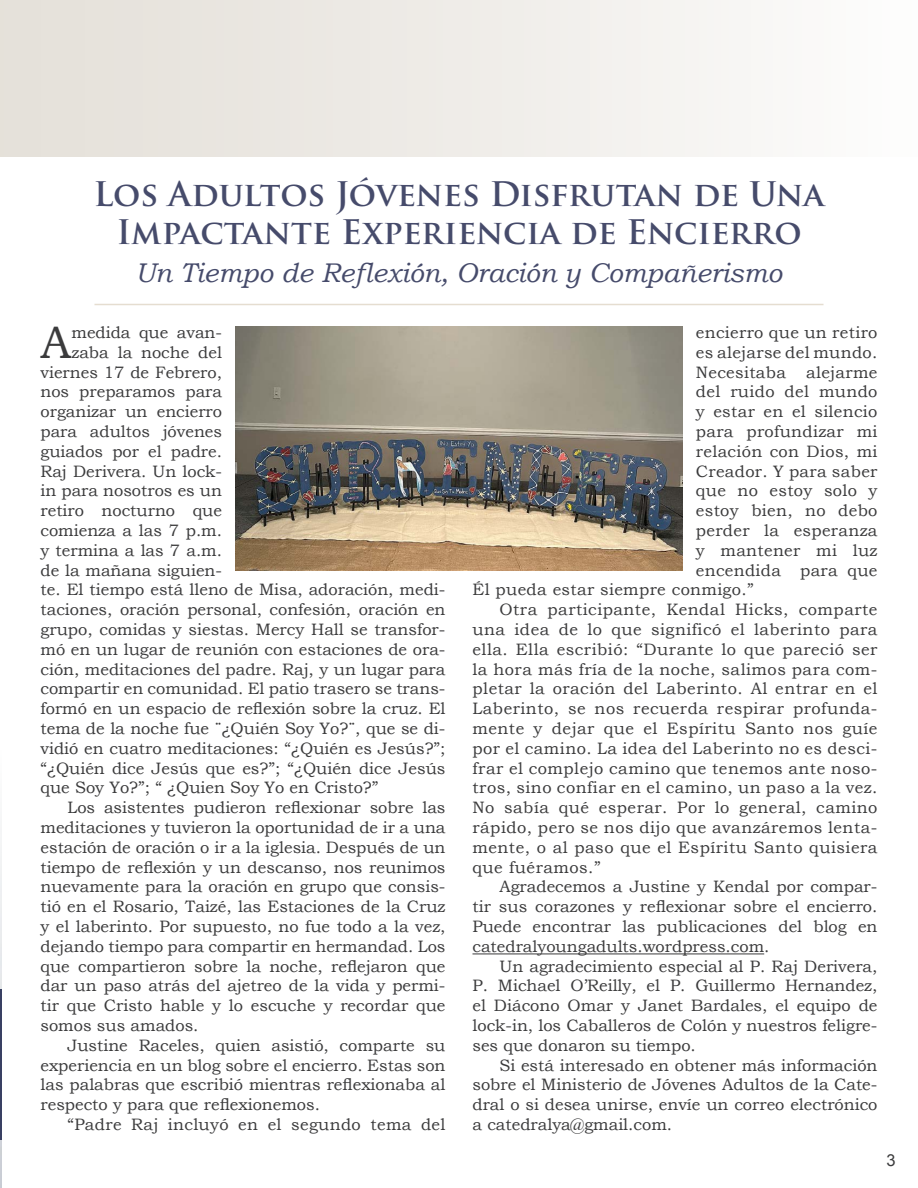
<style>
.page{position:relative;width:918px;height:1188px;background:#fff}
.page>*{position:absolute;margin:0;border:0;box-sizing:border-box;transform-origin:0 0}
.t1{font:45.6px "Bookman Old Style";color:#3b3b3c}
.t2{font:700 33px/37.5px "Trajan Pro";color:#464b6b;text-align:center}
.t3{font:italic 27px "Bookman Old Style";color:#464b6b}
.t4{font:16.5px "Bookman Old Style";color:#3b3b3c}
.t5{font:16.5px "Bookman Old Style";letter-spacing:.03em;color:#3b3b3c}
.t6{font:16.5px "Bookman Old Style";letter-spacing:.02em;color:#3b3b3c}
.t7{font:16.5px "Arial";color:#3b3b3c}
</style>
<div class="page">
<img style="left:0;top:829px;width:1px;height:359px">
<hr style="left:472px;top:953px;width:292px;height:1px;background:#3b3b3c">
<div style="left:0;top:0;width:918px;height:157px;background:linear-gradient(to right,#e3dfd7,#fcfcfb)"></div>
<hr style="left:94px;top:304px;width:730px;height:1px;background:#e5ddd0">
<hr style="left:0;top:989px;width:1px;height:151px;background:#394063">
<img style="left:236px;top:326px;width:446px;height:244px">
<h2 class="t2" style="left:94px;top:176px;width:732px">Los Adultos Jóvenes Disfrutan de Una<br>Impactante Experiencia de Encierro</h2>
<h3 class="t3" style="left:136px;top:255px;width:648px">Un Tiempo de Reflexión, Oración y Compañerismo</h3>
<h1 class="t1" style="left:40px;top:313px;width:32px">A</h1>
<p class="t4" style="left:71px;top:322px;width:152px">medida que avan-</p>
<p class="t4" style="left:71px;top:342px;width:152px">zaba la noche del</p>
<p class="t4" style="left:41px;top:361px;width:183px">viernes 17 de Febrero,</p>
<p class="t4" style="left:41px;top:381px;width:183px">nos preparamos para</p>
<p class="t4" style="left:41px;top:401px;width:183px">organizar un encierro</p>
<p class="t4" style="left:41px;top:421px;width:183px">para adultos jóvenes</p>
<p class="t4" style="left:41px;top:441px;width:183px">guiados por el padre.</p>
<p class="t4" style="left:41px;top:460px;width:183px">Raj Derivera. Un lock-</p>
<p class="t4" style="left:41px;top:480px;width:183px">in para nosotros es un</p>
<p class="t4" style="left:41px;top:500px;width:183px">retiro nocturno que</p>
<p class="t4" style="left:41px;top:520px;width:183px">comienza a las 7 p.m.</p>
<p class="t4" style="left:41px;top:540px;width:183px">y termina a las 7 a.m.</p>
<p class="t4" style="left:41px;top:559px;width:183px">de la mañana siguien-</p>
<p class="t4" style="left:41px;top:579px;width:407px">te. El tiempo está lleno de Misa, adoración, medi-</p>
<p class="t4" style="left:41px;top:599px;width:406px">taciones, oración personal, confesión, oración en</p>
<p class="t4" style="left:41px;top:619px;width:407px">grupo, comidas y siestas. Mercy Hall se transfor-</p>
<p class="t4" style="left:41px;top:639px;width:407px">mó en un lugar de reunión con estaciones de ora-</p>
<p class="t4" style="left:41px;top:658px;width:406px">ción, meditaciones del padre. Raj, y un lugar para</p>
<p class="t4" style="left:41px;top:678px;width:407px">compartir en comunidad. El patio trasero se trans-</p>
<p class="t4" style="left:41px;top:698px;width:406px">formó en un espacio de reflexión sobre la cruz. El</p>
<p class="t4" style="left:41px;top:718px;width:407px">tema de la noche fue ¨¿Quién Soy Yo?¨, que se di-</p>
<p class="t4" style="left:41px;top:738px;width:406px">vidió en cuatro meditaciones: “¿Quién es Jesús?”;</p>
<p class="t4" style="left:41px;top:757px;width:406px">“¿Quién dice Jesús que es?”; “¿Quién dice Jesús</p>
<p class="t4" style="left:41px;top:777px;width:339px">que Soy Yo?”; “ ¿Quien Soy Yo en Cristo?”</p>
<p class="t4" style="left:68px;top:797px;width:379px">Los asistentes pudieron reflexionar sobre las</p>
<p class="t4" style="left:41px;top:817px;width:407px">meditaciones y tuvieron la oportunidad de ir a una</p>
<p class="t4" style="left:41px;top:837px;width:407px">estación de oración o ir a la iglesia. Después de un</p>
<p class="t4" style="left:41px;top:856px;width:406px">tiempo de reflexión y un descanso, nos reunimos</p>
<p class="t4" style="left:41px;top:876px;width:407px">nuevamente para la oración en grupo que consis-</p>
<p class="t4" style="left:41px;top:896px;width:407px">tió en el Rosario, Taizé, las Estaciones de la Cruz</p>
<p class="t4" style="left:41px;top:916px;width:407px">y el laberinto. Por supuesto, no fue todo a la vez,</p>
<p class="t4" style="left:41px;top:936px;width:407px">dejando tiempo para compartir en hermandad. Los</p>
<p class="t4" style="left:41px;top:955px;width:406px">que compartieron sobre la noche, reflejaron que</p>
<p class="t4" style="left:41px;top:975px;width:407px">dar un paso atrás del ajetreo de la vida y permi-</p>
<p class="t4" style="left:41px;top:995px;width:407px">tir que Cristo hable y lo escuche y recordar que</p>
<p class="t4" style="left:41px;top:1015px;width:160px">somos sus amados.</p>
<p class="t4" style="left:68px;top:1035px;width:379px">Justine Raceles, quien asistió, comparte su</p>
<p class="t4" style="left:41px;top:1054px;width:407px">experiencia en un blog sobre el encierro. Estas son</p>
<p class="t4" style="left:41px;top:1074px;width:406px">las palabras que escribió mientras reflexionaba al</p>
<p class="t4" style="left:41px;top:1094px;width:281px">respecto y para que reflexionemos.</p>
<p class="t6" style="left:68px;top:1114px;width:379px">“Padre Raj incluyó en el segundo tema del</p>
<p class="t6" style="left:696px;top:322px;width:183px">encierro que un retiro</p>
<p class="t6" style="left:696px;top:342px;width:183px">es alejarse del mundo.</p>
<p class="t6" style="left:696px;top:361px;width:183px">Necesitaba alejarme</p>
<p class="t6" style="left:696px;top:381px;width:183px">del ruido del mundo</p>
<p class="t6" style="left:696px;top:401px;width:183px">y estar en el silencio</p>
<p class="t6" style="left:696px;top:421px;width:183px">para profundizar mi</p>
<p class="t6" style="left:696px;top:441px;width:183px">relación con Dios, mi</p>
<p class="t6" style="left:696px;top:460px;width:183px">Creador. Y para saber</p>
<p class="t6" style="left:696px;top:480px;width:183px">que no estoy solo y</p>
<p class="t6" style="left:696px;top:500px;width:183px">estoy bien, no debo</p>
<p class="t6" style="left:696px;top:520px;width:183px">perder la esperanza</p>
<p class="t6" style="left:696px;top:540px;width:183px">y mantener mi luz</p>
<p class="t6" style="left:696px;top:559px;width:183px">encendida para que</p>
<p class="t6" style="left:472px;top:579px;width:283px">Él pueda estar siempre conmigo.”</p>
<p class="t5" style="left:499px;top:599px;width:380px">Otra participante, Kendal Hicks, comparte</p>
<p class="t5" style="left:472px;top:619px;width:407px">una idea de lo que significó el laberinto para</p>
<p class="t5" style="left:472px;top:639px;width:407px">ella. Ella escribió: “Durante lo que pareció ser</p>
<p class="t5" style="left:472px;top:658px;width:406px">la hora más fría de la noche, salimos para com-</p>
<p class="t5" style="left:472px;top:678px;width:407px">pletar la oración del Laberinto. Al entrar en el</p>
<p class="t5" style="left:472px;top:698px;width:406px">Laberinto, se nos recuerda respirar profunda-</p>
<p class="t5" style="left:472px;top:718px;width:407px">mente y dejar que el Espíritu Santo nos guíe</p>
<p class="t5" style="left:472px;top:738px;width:407px">por el camino. La idea del Laberinto no es desci-</p>
<p class="t5" style="left:472px;top:757px;width:406px">frar el complejo camino que tenemos ante noso-</p>
<p class="t5" style="left:472px;top:777px;width:407px">tros, sino confiar en el camino, un paso a la vez.</p>
<p class="t5" style="left:472px;top:797px;width:406px">No sabía qué esperar. Por lo general, camino</p>
<p class="t5" style="left:472px;top:817px;width:406px">rápido, pero se nos dijo que avanzáremos lenta-</p>
<p class="t5" style="left:472px;top:837px;width:406px">mente, o al paso que el Espíritu Santo quisiera</p>
<p class="t5" style="left:472px;top:856px;width:130px">que fuéramos.”</p>
<p class="t4" style="left:499px;top:876px;width:379px">Agradecemos a Justine y Kendal por compar-</p>
<p class="t4" style="left:472px;top:896px;width:407px">tir sus corazones y reflexionar sobre el encierro.</p>
<p class="t4" style="left:472px;top:916px;width:407px">Puede encontrar las publicaciones del blog en</p>
<p class="t4" style="left:472px;top:936px;width:298px">catedralyoungadults.wordpress.com.</p>
<p class="t4" style="left:499px;top:955px;width:380px">Un agradecimiento especial al P. Raj Derivera,</p>
<p class="t4" style="left:472px;top:975px;width:407px">P. Michael O’Reilly, el P. Guillermo Hernandez,</p>
<p class="t4" style="left:472px;top:995px;width:406px">el Diácono Omar y Janet Bardales, el equipo de</p>
<p class="t4" style="left:472px;top:1015px;width:407px">lock-in, los Caballeros de Colón y nuestros feligre-</p>
<p class="t4" style="left:472px;top:1035px;width:225px">ses que donaron su tiempo.</p>
<p class="t4" style="left:499px;top:1054px;width:379px">Si está interesado en obtener más información</p>
<p class="t4" style="left:472px;top:1074px;width:407px">sobre el Ministerio de Jóvenes Adultos de la Cate-</p>
<p class="t4" style="left:472px;top:1094px;width:407px">dral o si desea unirse, envíe un correo electrónico</p>
<p class="t4" style="left:472px;top:1114px;width:201px">a catedralya@gmail.com.</p>
<p class="t7" style="left:886px;top:1150px;width:11px">3</p>
</div>
